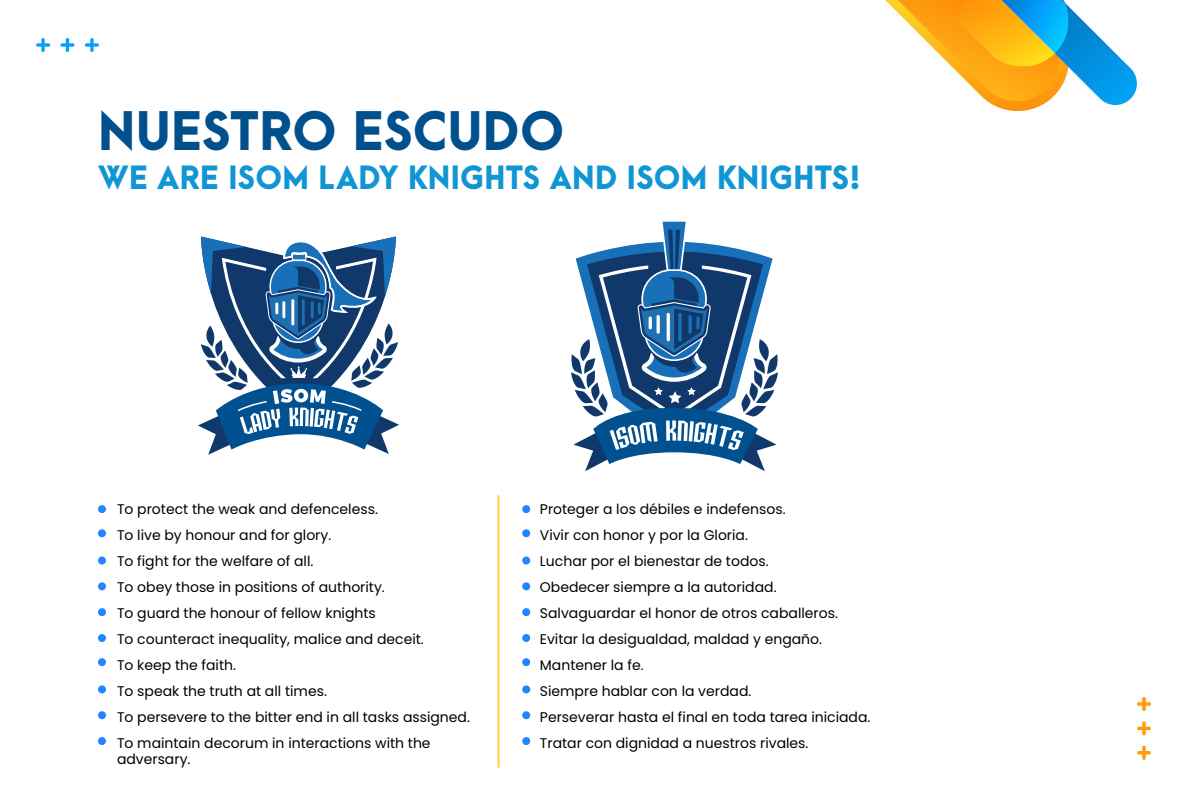
<style>
.page{position:relative;width:1200px;height:800px;background:#fff}
.page>*{position:absolute;margin:0;border:0;box-sizing:border-box;transform-origin:0 0}
.t1{font:800 48px "Arca Majora 3";letter-spacing:.01em;color:#00508e}
.t2{font:800 29px "Arca Majora 3";letter-spacing:.01em;color:#1095d5}
.t3{font:14px "Poppins";color:#000}
</style>
<div class="page">
<img style="left:34px;top:0;width:1118px;height:768px">
<div style="left:98px;top:505px;width:8px;height:8px;background:#2085ff;border-radius:50%"></div>
<div style="left:522px;top:505px;width:8px;height:8px;background:#2085ff;border-radius:50%"></div>
<div style="left:98px;top:634px;width:8px;height:8px;background:#2085ff;border-radius:50%"></div>
<div style="left:522px;top:634px;width:8px;height:8px;background:#2085ff;border-radius:50%"></div>
<div style="left:98px;top:529px;width:8px;height:8px;background:#2085ff;border-radius:50%"></div>
<div style="left:522px;top:529px;width:8px;height:8px;background:#2085ff;border-radius:50%"></div>
<div style="left:98px;top:658px;width:8px;height:8px;background:#2085ff;border-radius:50%"></div>
<div style="left:522px;top:658px;width:8px;height:8px;background:#2085ff;border-radius:50%"></div>
<div style="left:98px;top:557px;width:8px;height:8px;background:#2085ff;border-radius:50%"></div>
<div style="left:522px;top:557px;width:8px;height:8px;background:#2085ff;border-radius:50%"></div>
<div style="left:98px;top:685px;width:8px;height:8px;background:#2085ff;border-radius:50%"></div>
<div style="left:522px;top:685px;width:8px;height:8px;background:#2085ff;border-radius:50%"></div>
<div style="left:98px;top:582px;width:8px;height:8px;background:#2085ff;border-radius:50%"></div>
<div style="left:522px;top:582px;width:8px;height:8px;background:#2085ff;border-radius:50%"></div>
<div style="left:98px;top:711px;width:8px;height:8px;background:#2085ff;border-radius:50%"></div>
<div style="left:522px;top:711px;width:8px;height:8px;background:#2085ff;border-radius:50%"></div>
<div style="left:98px;top:608px;width:8px;height:8px;background:#2085ff;border-radius:50%"></div>
<div style="left:522px;top:608px;width:8px;height:8px;background:#2085ff;border-radius:50%"></div>
<div style="left:98px;top:737px;width:8px;height:8px;background:#2085ff;border-radius:50%"></div>
<div style="left:522px;top:737px;width:8px;height:8px;background:#2085ff;border-radius:50%"></div>
<hr style="left:498px;top:495px;width:2px;height:273px;background:#fecf43">
<svg style="left:198px;top:237px;width:201px;height:218px"></svg>
<svg style="left:571px;top:220px;width:207px;height:251px"></svg>
<p class="t1" style="left:98px;top:88px;width:468px">NUESTRO ESCUDO</p>
<p class="t2" style="left:98px;top:151px;width:764px">WE ARE ISOM LADY KNIGHTS AND ISOM KNIGHTS!</p>
<p class="t3" style="left:117px;top:501px;width:262px">To protect the weak and defenceless.</p>
<p class="t3" style="left:117px;top:527px;width:216px">To live by honour and for glory.</p>
<p class="t3" style="left:117px;top:553px;width:198px">To fight for the welfare of all.</p>
<p class="t3" style="left:117px;top:579px;width:269px">To obey those in positions of authority.</p>
<p class="t3" style="left:117px;top:605px;width:260px">To guard the honour of fellow knights</p>
<p class="t3" style="left:117px;top:631px;width:308px">To counteract inequality, malice and deceit.</p>
<p class="t3" style="left:117px;top:657px;width:121px">To keep the faith.</p>
<p class="t3" style="left:117px;top:683px;width:211px">To speak the truth at all times.</p>
<p class="t3" style="left:117px;top:709px;width:355px">To persevere to the bitter end in all tasks assigned.</p>
<p class="t3" style="left:117px;top:735px;width:315px">To maintain decorum in interactions with the</p>
<p class="t3" style="left:117px;top:751px;width:75px">adversary.</p>
<p class="t3" style="left:540px;top:501px;width:247px">Proteger a los débiles e indefensos.</p>
<p class="t3" style="left:540px;top:527px;width:210px">Vivir con honor y por la Gloria.</p>
<p class="t3" style="left:540px;top:553px;width:230px">Luchar por el bienestar de todos.</p>
<p class="t3" style="left:540px;top:579px;width:238px">Obedecer siempre a la autoridad.</p>
<p class="t3" style="left:540px;top:605px;width:300px">Salvaguardar el honor de otros caballeros.</p>
<p class="t3" style="left:540px;top:631px;width:284px">Evitar la desigualdad, maldad y engaño.</p>
<p class="t3" style="left:540px;top:657px;width:105px">Mantener la fe.</p>
<p class="t3" style="left:540px;top:683px;width:213px">Siempre hablar con la verdad.</p>
<p class="t3" style="left:540px;top:709px;width:332px">Perseverar hasta el final en toda tarea iniciada.</p>
<p class="t3" style="left:540px;top:735px;width:270px">Tratar con dignidad a nuestros rivales.</p>
</div>
